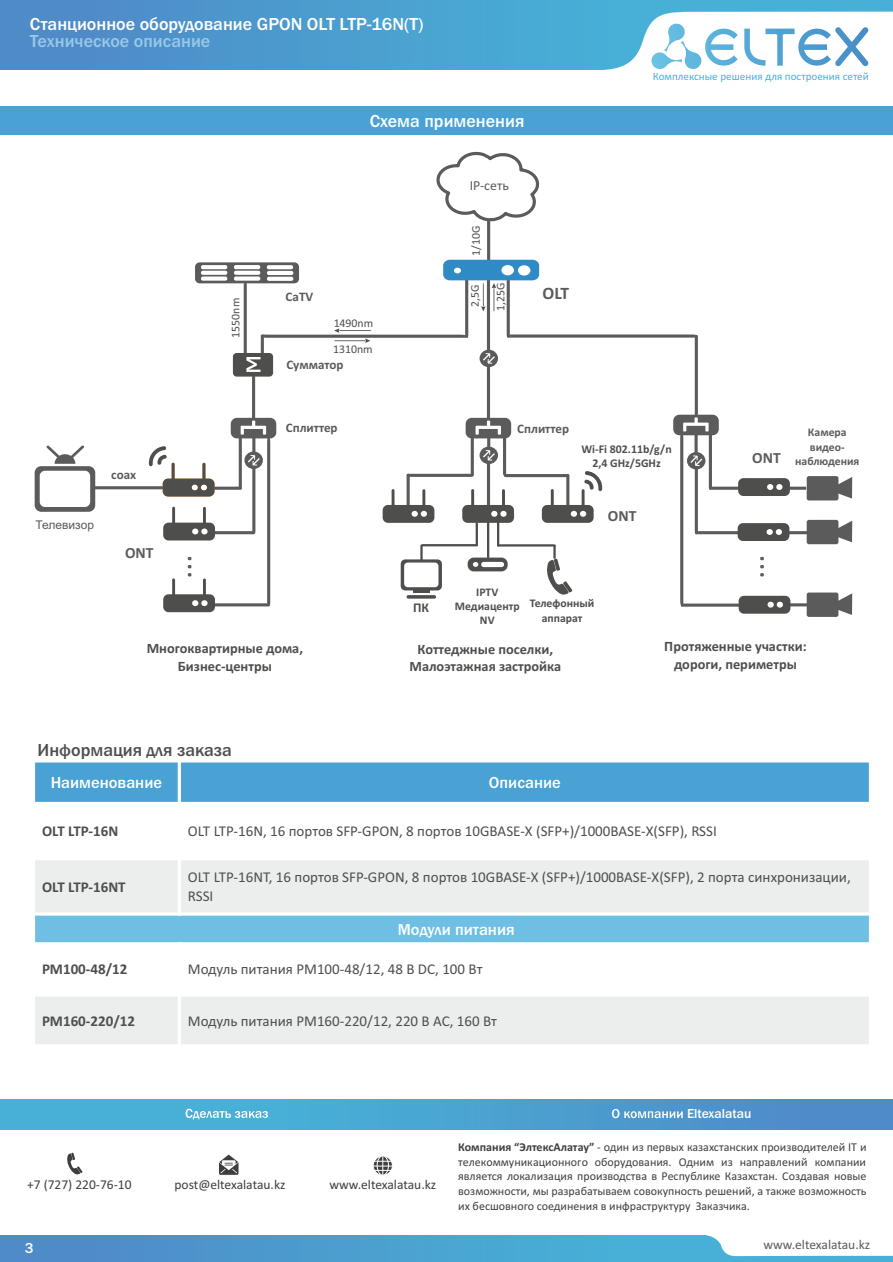
<style>
.page{position:relative;width:893px;height:1262px;background:#fff}
.page>*{position:absolute;margin:0;border:0;box-sizing:border-box;transform-origin:0 0}
.t1{font:500 18px "Franklin Gothic";color:#fff}
.t2{font:500 18px "Franklin Gothic";color:#99c8e8}
.t3{font:500 18px "Franklin Gothic";color:#4e4e4d}
.t4{font:700 17.55px "Calibri";color:#5b5b5c}
.t5{font:500 16.5px "Franklin Gothic";color:#fff}
.t6{font:700 15.6px "Calibri";color:#5b5b5c}
.t7{font:15px/18.3px "Calibri";color:#4e4e4d}
.t8{font:700 15px "Calibri";color:#4e4e4d}
.t9{font:500 15px "Franklin Gothic";color:#fff}
.t10{font:700 14.4px/17.5px "Calibri";color:#4e4e4d;text-align:center}
.t11{font:13.8px "Calibri";color:#5b5b5c}
.t12{font:13.5px "Calibri";color:#3e3e3e}
.t13{font:13.5px "Calibri";color:#5b5b5c}
.t14{font:500 13.5px "Franklin Gothic";color:#fff}
.t15{font:700 13.35px "Calibri";color:#4e4e4d}
.t16{font:700 13.05px "Calibri";color:#5b5b5c}
.t17{font:12px/14.7px "Calibri";color:#3e3e3e;text-align:justify}
.t18{font:12px "Arial";color:#5b5b5c}
.t19{font:11.85px "Calibri";color:#4e4e4d}
.t20{font:700 11.85px/14.5px "Calibri";color:#4e4e4d;text-align:center}
.t21{font:700 11.7px/14.2px "Calibri";color:#4e4e4d;text-align:center}
.t22{font:700 11.7px/14.2px "Calibri";color:#5b5b5c;text-align:center}
.t23{font:11.1px "Calibri";color:#48b0d8}
.s1{font-weight:700}
</style>
<div class="page">
<div style="left:0;top:0;width:893px;height:69px;background:linear-gradient(to right,#4f8bc7,#46b8db)"></div>
<svg style="left:589px;top:12px;width:304px;height:58px"></svg>
<div style="left:0;top:1235px;width:893px;height:27px;background:linear-gradient(to right,#4f8bc7,#46b8db)"></div>
<div style="left:33px;top:761px;width:146px;height:42px;background:#49a2d3"></div>
<div style="left:179px;top:761px;width:691px;height:42px;background:#49a2d3"></div>
<div style="left:33px;top:858px;width:146px;height:56px;background:#eceded"></div>
<div style="left:179px;top:858px;width:691px;height:56px;background:#eceded"></div>
<div style="left:33px;top:914px;width:837px;height:29px;background:#6ebfe3"></div>
<div style="left:33px;top:994px;width:146px;height:51px;background:#eceded"></div>
<div style="left:179px;top:994px;width:691px;height:51px;background:#eceded"></div>
<hr style="left:32px;top:759px;width:3px;height:288px;background:#fff">
<hr style="left:178px;top:942px;width:3px;height:105px;background:#fff">
<hr style="left:178px;top:759px;width:3px;height:156px;background:#fff">
<svg style="left:868px;top:762px;width:2px;height:282px"></svg>
<hr style="left:32px;top:1044px;width:840px;height:3px;background:#fff">
<hr style="left:32px;top:993px;width:840px;height:3px;background:#fff">
<hr style="left:32px;top:942px;width:840px;height:3px;background:#fff">
<hr style="left:32px;top:912px;width:840px;height:3px;background:#fff">
<hr style="left:32px;top:857px;width:840px;height:3px;background:#fff">
<hr style="left:32px;top:802px;width:840px;height:3px;background:#fff">
<hr style="left:32px;top:759px;width:840px;height:3px;background:#fff">
<div style="left:806px;top:476px;width:32px;height:24px;background:#5b5b5c;border-radius:2px"></div>
<svg style="left:838px;top:477px;width:14px;height:21px"></svg>
<div style="left:806px;top:520px;width:32px;height:24px;background:#5b5b5c;border-radius:2px"></div>
<svg style="left:837px;top:520px;width:15px;height:22px"></svg>
<div style="left:806px;top:592px;width:32px;height:25px;background:#5b5b5c;border-radius:2px"></div>
<svg style="left:837px;top:593px;width:15px;height:22px"></svg>
<svg style="left:35px;top:151px;width:773px;height:462px"></svg>
<div style="left:0;top:106px;width:893px;height:29px;background:#49a2d3"></div>
<div style="left:0;top:1099px;width:893px;height:30px;background:linear-gradient(to right,#46b8db,#4f8cc7)"></div>
<svg style="left:185px;top:1108px;width:83px;height:11px"></svg>
<svg style="left:219px;top:1154px;width:19px;height:20px"></svg>
<div style="left:373px;top:1155px;width:20px;height:20px;background:#f8f8f8;border:1px solid #fff;border-radius:50%"></div>
<div style="left:376px;top:1155px;width:13px;height:20px;background:#fefefe;border:1px solid #fff;border-radius:50%"></div>
<svg style="left:373px;top:1156px;width:19px;height:19px"></svg>
<svg style="left:612px;top:1108px;width:70px;height:10px"></svg>
<svg style="left:67px;top:1152px;width:16px;height:22px"></svg>
<svg style="left:703px;top:1235px;width:190px;height:21px"></svg>
<h1 class="t1" style="left:30px;top:17px;width:395px">Станционное оборудование GPON OLT LTP-16N(T)</h1>
<h1 class="t2" style="left:30px;top:35px;width:182px">Техническое описание</h1>
<p class="t19" style="left:230px;top:337px;width:41px;rotate:-90deg">1550nm</p>
<h1 class="t1" style="left:369px;top:114px;width:156px">Схема применения</h1>
<p class="t16" style="left:285px;top:291px;width:29px">CaTV</p>
<p class="t19" style="left:333px;top:318px;width:41px">1490nm</p>
<p class="t19" style="left:333px;top:344px;width:41px">1310nm</p>
<p class="t16" style="left:286px;top:359px;width:59px">Сумматор</p>
<p class="t11" style="left:470px;top:180px;width:41px">IP-сеть</p>
<p class="t19" style="left:471px;top:256px;width:31px;rotate:-90deg">1/10G</p>
<p class="t19" style="left:470px;top:307px;width:24px;rotate:-90deg">2,5G</p>
<p class="t19" style="left:495px;top:311px;width:30px;rotate:-90deg">1,25G</p>
<h2 class="t4" style="left:542px;top:286px;width:28px">OLT</h2>
<p class="t23" style="left:652px;top:72px;width:217px">Комплексные решения для построения сетей</p>
<p class="t18" style="left:36px;top:520px;width:60px">Телевизор</p>
<p class="t16" style="left:111px;top:469px;width:26px">coax</p>
<h3 class="t6" style="left:125px;top:546px;width:30px">ONT</h3>
<p class="t16" style="left:286px;top:422px;width:53px">Сплиттер</p>
<p class="t16" style="left:517px;top:423px;width:53px">Сплиттер</p>
<p class="t20" style="left:581px;top:442px;width:92px">Wi-Fi 802.11b/g/n<br>2,4 GHz/5GHz</p>
<h3 class="t6" style="left:608px;top:509px;width:30px">ONT</h3>
<h3 class="t6" style="left:752px;top:451px;width:30px">ONT</h3>
<p class="t22" style="left:795px;top:426px;width:66px">Камера видео&shy;наблюдения</p>
<p class="t15" style="left:413px;top:602px;width:17px">ПК</p>
<p class="t21" style="left:455px;top:585px;width:66px">IPTV<br>Медиацентр<br>NV</p>
<p class="t21" style="left:530px;top:597px;width:66px">Телефонный аппарат</p>
<p class="t10" style="left:147px;top:641px;width:158px">Многоквартирные дома,<br>Бизнес-центры</p>
<p class="t10" style="left:409px;top:641px;width:153px">Коттеджные поселки,<br>Малоэтажная застройка</p>
<p class="t10" style="left:664px;top:639px;width:144px">Протяженные участки: дороги, периметры</p>
<h1 class="t3" style="left:38px;top:743px;width:196px">Информация для заказа</h1>
<h3 class="t5" style="left:51px;top:776px;width:113px">Наименование</h3>
<h3 class="t5" style="left:489px;top:776px;width:73px">Описание</h3>
<p class="t8" style="left:42px;top:825px;width:78px">OLT LTP-16N</p>
<p class="t7" style="left:188px;top:823px;width:530px">OLT LTP-16N, 16 портов SFP-GPON, 8 портов 10GBASE-X (SFP+)/1000BASE-X(SFP), RSSI</p>
<p class="t8" style="left:42px;top:880px;width:85px">OLT LTP-16NT</p>
<p class="t7" style="left:188px;top:869px;width:664px">OLT LTP-16NT, 16 портов SFP-GPON, 8 портов 10GBASE-X (SFP+)/1000BASE-X(SFP), 2 порта синхронизации,<br>RSSI</p>
<h3 class="t5" style="left:398px;top:923px;width:118px">Модули питания</h3>
<p class="t8" style="left:42px;top:963px;width:87px">PM100-48/12</p>
<p class="t7" style="left:188px;top:961px;width:296px">Модуль питания PM100-48/12, 48 В DC, 100 Вт</p>
<p class="t8" style="left:42px;top:1014px;width:94px">PM160-220/12</p>
<p class="t7" style="left:188px;top:1012px;width:311px">Модуль питания PM160-220/12, 220 В AC, 160 Вт</p>
<p class="t12" style="left:27px;top:1179px;width:106px">+7 (727) 220-76-10</p>
<p class="t12" style="left:174px;top:1179px;width:112px">post@eltexalatau.kz</p>
<p class="t12" style="left:329px;top:1179px;width:108px">www.eltexalatau.kz</p>
<p class="t9" style="left:25px;top:1242px;width:10px">3</p>
<p class="t14" style="left:687px;top:1108px;width:66px">Eltexalatau</p>
<p class="t17" style="left:458px;top:1140px;width:410px"><span class="s1">Компания “ЭлтексАлатау”</span> - один из первых казахстанских производителей IT и телекоммуникационного оборудования. Одним из направлений компании является локализация производства в Республике Казахстан. Создавая новые возможности, мы разрабатываем совокупность решений, а также возможность их бесшовного соединения в инфраструктуру Заказчика.</p>
<p class="t13" style="left:763px;top:1238px;width:108px">www.eltexalatau.kz</p>
</div>
